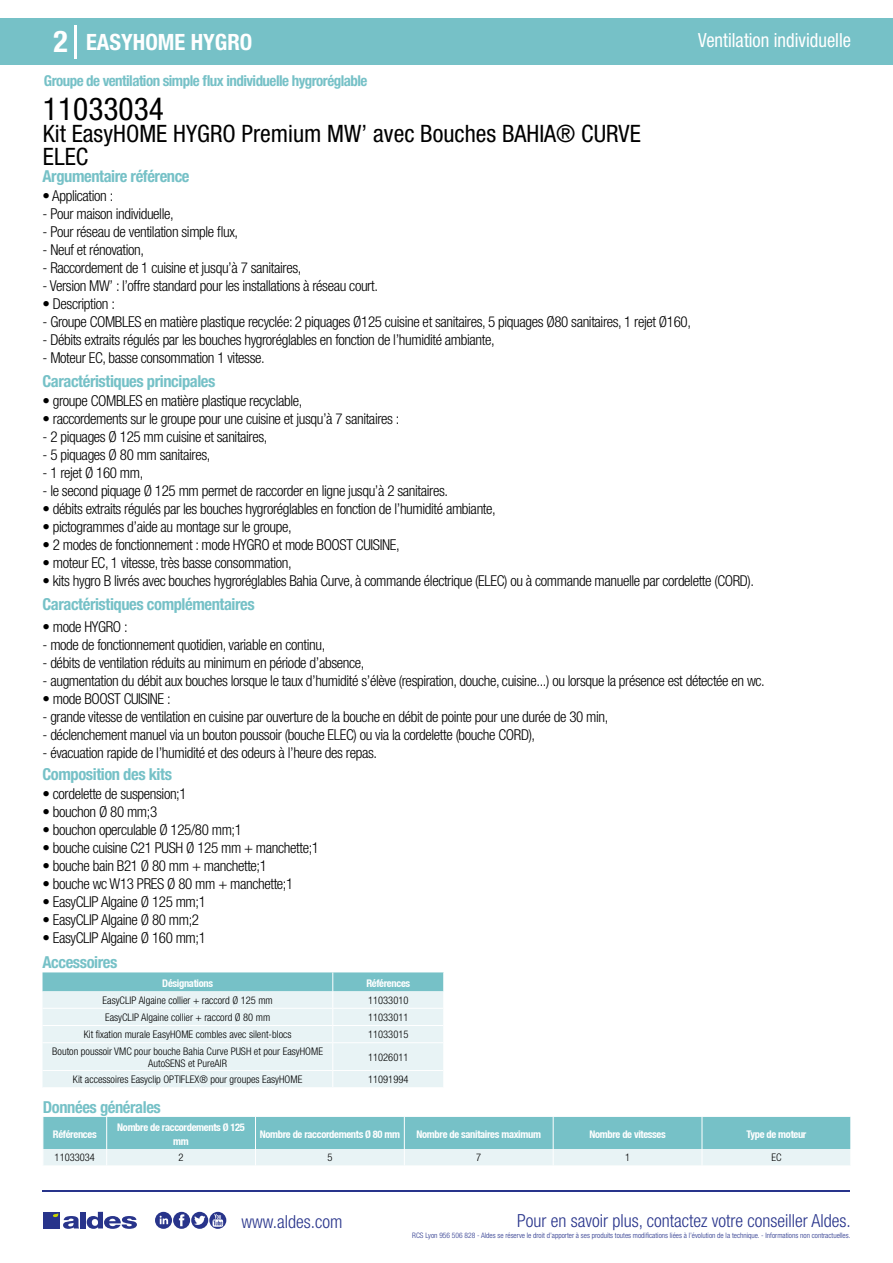
<style>
.page{position:relative;width:893px;height:1263px;background:#fff}
.page>*{position:absolute;margin:0;border:0;box-sizing:border-box;transform-origin:0 0}
.t1{font:condensed 31.5px "Helvetica Neue LT Std";color:#000}
.t2{font:700 condensed 30px "Helvetica Neue LT Std";color:#fff}
.t3{font:condensed 24px/22.5px "Helvetica Neue LT Std";color:#000}
.t4{font:700 condensed 22.5px "Helvetica Neue LT Std";color:#fff}
.t5{font:condensed 19.5px "Helvetica Neue LT Std";color:#fff;scale:.95 1}
.t6{font:300 condensed 18px "Helvetica Neue";color:#28348b}
.t7{font:700 condensed 16.5px "Helvetica Neue LT Std";letter-spacing:-.025em;color:#76c1c7}
.t8{font:300 condensed 15px "Helvetica Neue LT Std";letter-spacing:-.025em;color:#000}
.t9{font:700 condensed 15px "Helvetica Neue LT Std";letter-spacing:-.035em;color:#76c1c7}
.t10{font:300 condensed 10.5px/12.6px "Helvetica Neue";color:#000;text-align:center}
.t11{font:700 condensed 10.5px/13.5px "Helvetica Neue";letter-spacing:-.03em;color:#fff;text-align:center}
.t12{font:300 condensed 7.5px "Helvetica Neue";color:#28348b}
</style>
<div class="page">
<div style="left:0;top:18px;width:893px;height:46px;background:#76c1c7"></div>
<hr style="left:74px;top:25px;width:2px;height:33px;background:#fff">
<hr style="left:43px;top:1190px;width:807px;height:1px;background:#28348b">
<svg style="left:155px;top:1212px;width:71px;height:17px"></svg>
<div style="left:43px;top:1212px;width:17px;height:16px;background:#28348b"></div>
<div style="left:80px;top:1212px;width:6px;height:16px;background:#28348b"></div>
<svg style="left:87px;top:1212px;width:50px;height:17px"></svg>
<svg style="left:53px;top:1213px;width:26px;height:16px"></svg>
<svg style="left:43px;top:972px;width:401px;height:115px;background:#d6ebed"></svg>
<svg style="left:43px;top:1117px;width:808px;height:48px;background:#9cd2d6"></svg>
<h2 class="t2" style="left:54px;top:24px;width:16px">2</h2>
<h3 class="t4" style="left:86px;top:28px;width:168px">EASYHOME HYGRO</h3>
<h3 class="t5" style="left:698px;top:29px;width:162px">Ventilation individuelle</h3>
<p class="t9" style="left:44px;top:71px;width:325px">Groupe de ventilation simple flux individuelle hygroréglable</p>
<h1 class="t1" style="left:43px;top:91px;width:122px">11033034</h1>
<h3 class="t3" style="left:43px;top:123px;width:599px">Kit EasyHOME HYGRO Premium MW’ avec Bouches BAHIA® CURVE<br>ELEC</h3>
<p class="t7" style="left:43px;top:166px;width:149px">Argumentaire référence</p>
<p class="t8" style="left:43px;top:187px;width:72px">• Application :</p>
<p class="t8" style="left:43px;top:205px;width:133px">- Pour maison individuelle,</p>
<p class="t8" style="left:43px;top:223px;width:197px">- Pour réseau de ventilation simple flux,</p>
<p class="t8" style="left:43px;top:241px;width:103px">- Neuf et rénovation,</p>
<p class="t8" style="left:43px;top:259px;width:260px">- Raccordement de 1 cuisine et jusqu’à 7 sanitaires,</p>
<p class="t8" style="left:43px;top:277px;width:337px">- Version MW’ : l’offre standard pour les installations à réseau court.</p>
<p class="t8" style="left:43px;top:295px;width:74px">• Description :</p>
<p class="t8" style="left:43px;top:313px;width:650px">- Groupe COMBLES en matière plastique recyclée: 2 piquages Ø125 cuisine et sanitaires, 5 piquages Ø80 sanitaires, 1 rejet Ø160,</p>
<p class="t8" style="left:43px;top:331px;width:454px">- Débits extraits régulés par les bouches hygroréglables en fonction de l’humidité ambiante,</p>
<p class="t8" style="left:43px;top:349px;width:224px">- Moteur EC, basse consommation 1 vitesse.</p>
<p class="t7" style="left:43px;top:371px;width:174px">Caractéristiques principales</p>
<p class="t8" style="left:43px;top:392px;width:261px">• groupe COMBLES en matière plastique recyclable,</p>
<p class="t8" style="left:43px;top:410px;width:358px">• raccordements sur le groupe pour une cuisine et jusqu’à 7 sanitaires :</p>
<p class="t8" style="left:43px;top:428px;width:226px">- 2 piquages Ø 125 mm cuisine et sanitaires,</p>
<p class="t8" style="left:43px;top:446px;width:169px">- 5 piquages Ø 80 mm sanitaires,</p>
<p class="t8" style="left:43px;top:464px;width:102px">- 1 rejet Ø 160 mm,</p>
<p class="t8" style="left:43px;top:482px;width:407px">- le second piquage Ø 125 mm permet de raccorder en ligne jusqu’à 2 sanitaires.</p>
<p class="t8" style="left:43px;top:500px;width:455px">• débits extraits régulés par les bouches hygroréglables en fonction de l’humidité ambiante,</p>
<p class="t8" style="left:43px;top:518px;width:251px">• pictogrammes d’aide au montage sur le groupe,</p>
<p class="t8" style="left:43px;top:536px;width:359px">• 2 modes de fonctionnement : mode HYGRO et mode BOOST CUISINE,</p>
<p class="t8" style="left:43px;top:554px;width:251px">• moteur EC, 1 vitesse, très basse consommation,</p>
<p class="t8" style="left:43px;top:572px;width:713px">• kits hygro B livrés avec bouches hygroréglables Bahia Curve, à commande électrique (ELEC) ou à commande manuelle par cordelette (CORD).</p>
<p class="t7" style="left:43px;top:594px;width:214px">Caractéristiques complémentaires</p>
<p class="t8" style="left:43px;top:618px;width:87px">• mode HYGRO :</p>
<p class="t8" style="left:43px;top:636px;width:284px">- mode de fonctionnement quotidien, variable en continu,</p>
<p class="t8" style="left:43px;top:654px;width:323px">- débits de ventilation réduits au minimum en période d’absence,</p>
<p class="t8" style="left:43px;top:672px;width:724px">- augmentation du débit aux bouches lorsque le taux d’humidité s’élève (respiration, douche, cuisine...) ou lorsque la présence est détectée en wc.</p>
<p class="t8" style="left:43px;top:690px;width:130px">• mode BOOST CUISINE :</p>
<p class="t8" style="left:43px;top:708px;width:567px">- grande vitesse de ventilation en cuisine par ouverture de la bouche en débit de pointe pour une durée de 30 min,</p>
<p class="t8" style="left:43px;top:726px;width:494px">- déclenchement manuel via un bouton poussoir (bouche ELEC) ou via la cordelette (bouche CORD),</p>
<p class="t8" style="left:43px;top:744px;width:336px">- évacuation rapide de l’humidité et des odeurs à l’heure des repas.</p>
<p class="t7" style="left:43px;top:764px;width:131px">Composition des kits</p>
<p class="t8" style="left:43px;top:785px;width:146px">• cordelette de suspension;1</p>
<p class="t8" style="left:43px;top:803px;width:116px">• bouchon Ø 80 mm;3</p>
<p class="t8" style="left:43px;top:821px;width:201px">• bouchon operculable Ø 125/80 mm;1</p>
<p class="t8" style="left:43px;top:839px;width:278px">• bouche cuisine C21 PUSH Ø 125 mm + manchette;1</p>
<p class="t8" style="left:43px;top:857px;width:226px">• bouche bain B21 Ø 80 mm + manchette;1</p>
<p class="t8" style="left:43px;top:875px;width:252px">• bouche wc W13 PRES Ø 80 mm + manchette;1</p>
<p class="t8" style="left:43px;top:893px;width:165px">• EasyCLIP Algaine Ø 125 mm;1</p>
<p class="t8" style="left:43px;top:911px;width:158px">• EasyCLIP Algaine Ø 80 mm;2</p>
<p class="t8" style="left:43px;top:929px;width:165px">• EasyCLIP Algaine Ø 160 mm;1</p>
<p class="t7" style="left:43px;top:952px;width:76px">Accessoires</p>
<p class="t11" style="left:162px;top:976px;width:52px">Désignations</p>
<p class="t11" style="left:366px;top:976px;width:45px">Références</p>
<p class="t10" style="left:103px;top:994px;width:172px">EasyCLIP Algaine collier + raccord Ø 125 mm</p>
<p class="t10" style="left:368px;top:994px;width:42px">11033010</p>
<p class="t10" style="left:105px;top:1011px;width:167px">EasyCLIP Algaine collier + raccord Ø 80 mm</p>
<p class="t10" style="left:368px;top:1011px;width:42px">11033011</p>
<p class="t10" style="left:84px;top:1028px;width:209px">Kit fixation murale EasyHOME combles avec silent-blocs</p>
<p class="t10" style="left:368px;top:1028px;width:42px">11033015</p>
<p class="t10" style="left:52px;top:1044px;width:272px">Bouton poussoir VMC pour bouche Bahia Curve PUSH et pour EasyHOME<br>AutoSENS et PureAIR</p>
<p class="t10" style="left:368px;top:1051px;width:42px">11026011</p>
<p class="t10" style="left:73px;top:1073px;width:231px">Kit accessoires Easyclip OPTIFLEX® pour groupes EasyHOME</p>
<p class="t10" style="left:368px;top:1073px;width:42px">11091994</p>
<p class="t7" style="left:43px;top:1097px;width:119px">Données générales</p>
<p class="t11" style="left:53px;top:1127px;width:45px">Références</p>
<p class="t11" style="left:117px;top:1121px;width:129px">Nombre de raccordements Ø 125 mm</p>
<p class="t11" style="left:260px;top:1127px;width:142px">Nombre de raccordements Ø 80 mm</p>
<p class="t11" style="left:416px;top:1127px;width:126px">Nombre de sanitaires maximum</p>
<p class="t11" style="left:589px;top:1127px;width:78px">Nombre de vitesses</p>
<p class="t11" style="left:746px;top:1127px;width:62px">Type de moteur</p>
<p class="t10" style="left:55px;top:1151px;width:42px">11033034</p>
<p class="t10" style="left:179px;top:1151px;width:7px">2</p>
<p class="t10" style="left:327px;top:1151px;width:7px">5</p>
<p class="t10" style="left:476px;top:1151px;width:7px">7</p>
<p class="t10" style="left:625px;top:1151px;width:7px">1</p>
<p class="t10" style="left:771px;top:1151px;width:12px">EC</p>
<p class="t6" style="left:241px;top:1211px;width:102px">www.aldes.com</p>
<p class="t6" style="left:517px;top:1211px;width:335px">Pour en savoir plus, contactez votre conseiller Aldes.</p>
<p class="t12" style="left:412px;top:1230px;width:440px">RCS Lyon 956 506 828 - Aldes se réserve le droit d’apporter à ses produits toutes modifications liées à l’évolution de la technique. - Informations non contractuelles.</p>
</div>
